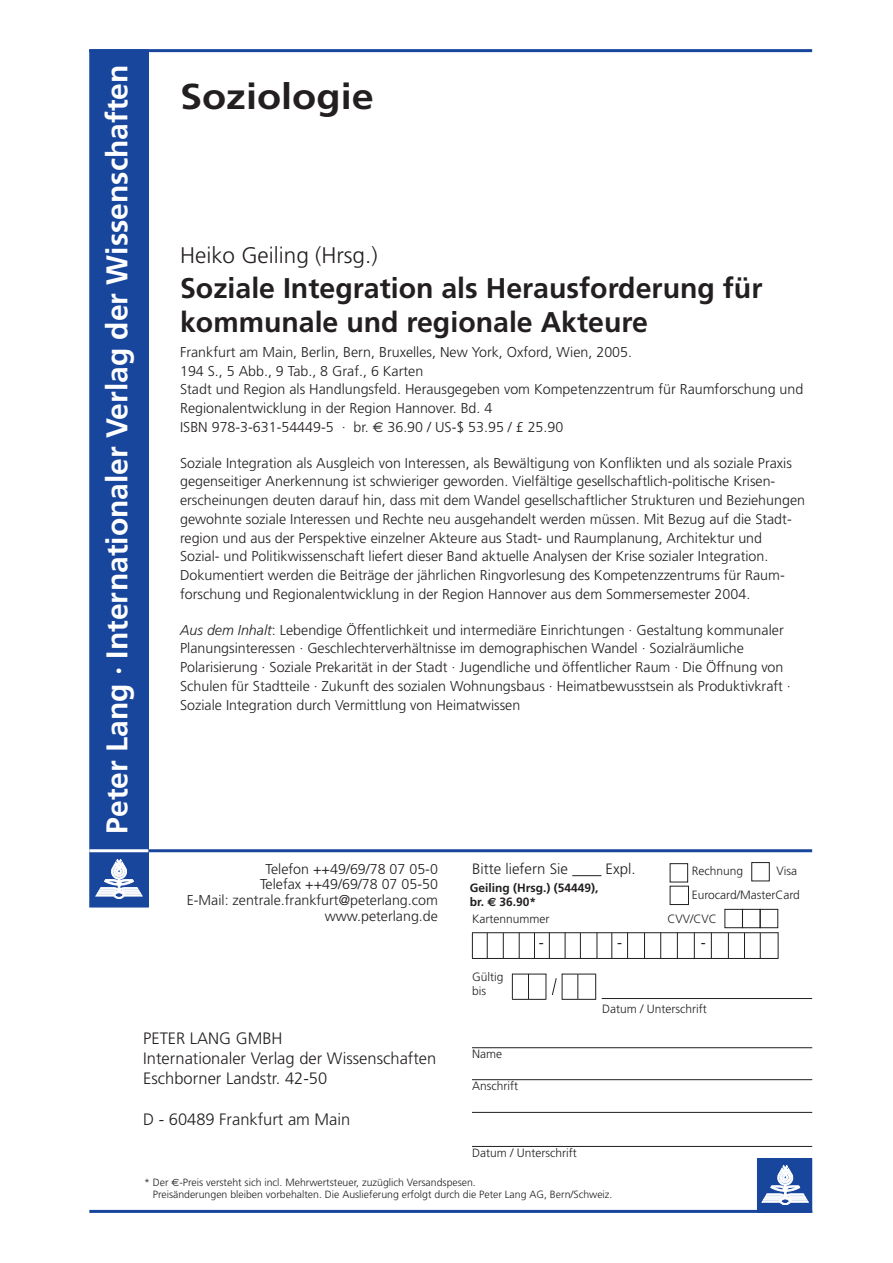
<style>
.page{position:relative;width:893px;height:1263px;background:#fff}
.page>*{position:absolute;margin:0;border:0;box-sizing:border-box;transform-origin:0 0}
._01_WB_Neuerscheinun{font:700 36px "Frutiger";color:#231f20;scale:1.1 1}
.t1{font:700 30px "Frutiger";color:#fff}
._02_WB_Autor{font:700 28.5px/34.2px "Frutiger";color:#231f20}
._02_WB_Autor-2{font:300 22.5px "Frutiger";color:#231f20}
.t2{font:300 16.5px "Frutiger";color:#231f20}
.t3{font:300 15px "Frutiger";color:#231f20}
.t4{font:15px "Times New Roman";color:#231f20}
._02_WB_Autor-3{font:300 14.25px/18.8px "Frutiger";color:#231f20}
.t5{font:300 14.25px "Frutiger CE";color:#231f20}
.t6{font:300 12px "Frutiger";color:#231f20}
.t7{font:300 12px "Frutiger CE";color:#231f20}
.t8{font:700 12px "Frutiger CE";color:#231f20}
.t9{font:700 12px "Frutiger";color:#231f20}
.t10{font:300 10.5px "Frutiger";color:#231f20}
.s1{font-family:"Euro Sans";font-weight:400}
.s2{font-style:italic}
.s3{font-family:"Frutiger CE"}
.s4{font-family:"Euro Sans"}
</style>
<div class="page">
<hr style="left:89px;top:849px;width:723px;height:3px;background:#18469d">
<hr style="left:89px;top:1210px;width:723px;height:3px;background:#18469d">
<div style="left:758px;top:1159px;width:53px;height:53px;background:#18469d"></div>
<div style="left:757px;top:1158px;width:55px;height:55px;border:2px solid #18469d"></div>
<div style="left:90px;top:50px;width:58px;height:857px;background:#18469d"></div>
<div style="left:89px;top:49px;width:60px;height:858px;border:2px solid #18469d"></div>
<div style="left:115px;top:667px;width:8px;height:8px;border:3px solid #18469d;border-radius:50%"></div>
<hr style="left:89px;top:49px;width:723px;height:3px;background:#18469d">
<hr style="left:472px;top:1079px;width:340px;height:1px;background:#231f20">
<hr style="left:472px;top:1112px;width:340px;height:1px;background:#231f20">
<hr style="left:472px;top:1047px;width:340px;height:1px;background:#231f20">
<hr style="left:89px;top:849px;width:59px;height:3px;background:#fff">
<div style="left:670px;top:886px;width:19px;height:19px;border:1px solid #231f20"></div>
<div style="left:670px;top:863px;width:18px;height:19px;border:1px solid #231f20"></div>
<div style="left:751px;top:862px;width:19px;height:19px;border:1px solid #231f20"></div>
<hr style="left:472px;top:958px;width:306px;height:1px;background:#231f20">
<hr style="left:472px;top:932px;width:306px;height:1px;background:#231f20">
<svg style="left:472px;top:933px;width:1px;height:25px"></svg>
<svg style="left:487px;top:933px;width:1px;height:25px"></svg>
<svg style="left:503px;top:933px;width:1px;height:25px"></svg>
<svg style="left:519px;top:933px;width:1px;height:25px"></svg>
<svg style="left:534px;top:933px;width:1px;height:25px"></svg>
<svg style="left:549px;top:933px;width:1px;height:25px"></svg>
<svg style="left:565px;top:932px;width:1px;height:26px"></svg>
<svg style="left:580px;top:933px;width:1px;height:25px"></svg>
<svg style="left:597px;top:932px;width:1px;height:26px"></svg>
<svg style="left:611px;top:933px;width:1px;height:25px"></svg>
<svg style="left:627px;top:932px;width:1px;height:26px"></svg>
<svg style="left:644px;top:933px;width:1px;height:25px"></svg>
<svg style="left:660px;top:932px;width:1px;height:26px"></svg>
<svg style="left:677px;top:932px;width:1px;height:26px"></svg>
<svg style="left:694px;top:932px;width:1px;height:26px"></svg>
<svg style="left:711px;top:932px;width:1px;height:26px"></svg>
<svg style="left:728px;top:933px;width:1px;height:25px"></svg>
<svg style="left:744px;top:933px;width:1px;height:25px"></svg>
<svg style="left:760px;top:933px;width:1px;height:25px"></svg>
<svg style="left:778px;top:932px;width:1px;height:26px"></svg>
<svg style="left:512px;top:975px;width:1px;height:24px"></svg>
<svg style="left:528px;top:975px;width:1px;height:24px"></svg>
<svg style="left:577px;top:975px;width:1px;height:24px"></svg>
<svg style="left:595px;top:975px;width:1px;height:24px"></svg>
<hr style="left:512px;top:974px;width:34px;height:1px;background:#231f20">
<hr style="left:512px;top:999px;width:34px;height:1px;background:#231f20">
<hr style="left:562px;top:974px;width:34px;height:1px;background:#231f20">
<hr style="left:562px;top:999px;width:34px;height:1px;background:#231f20">
<svg style="left:546px;top:974px;width:17px;height:25px"></svg>
<hr style="left:602px;top:998px;width:210px;height:1px;background:#231f20">
<hr style="left:472px;top:1146px;width:340px;height:1px;background:#231f20">
<svg style="left:762px;top:1165px;width:46px;height:40px"></svg>
<svg style="left:96px;top:859px;width:46px;height:40px"></svg>
<svg style="left:572px;top:875px;width:29px;height:1px"></svg>
<div style="left:760px;top:909px;width:18px;height:19px;border:1px solid #231f20"></div>
<div style="left:742px;top:909px;width:18px;height:19px;border:1px solid #231f20"></div>
<div style="left:724px;top:909px;width:19px;height:19px;border:1px solid #231f20"></div>
<p class="t1" style="left:99px;top:834px;width:771px;rotate:-90deg">Peter Lang · Internationaler Verlag der Wissenschaften</p>
<p class="_01_WB_Neuerscheinun" style="left:180px;top:75px;width:178px">Soziologie</p>
<p class="_02_WB_Autor-2" style="left:180px;top:243px;width:199px">Heiko Geiling (Hrsg.)</p>
<p class="_02_WB_Autor" style="left:180px;top:270px;width:584px">Soziale Integration als Herausforderung für kommunale und regionale Akteure</p>
<p class="_02_WB_Autor-3" style="left:180px;top:343px;width:453px">Frankfurt am Main, Berlin, Bern, Bruxelles, New York, Oxford, Wien, 2005.<br>194 S., 5 Abb., 9 Tab., 8 Graf., 6 Karten</p>
<p class="_02_WB_Autor-3" style="left:180px;top:380px;width:625px">Stadt und Region als Handlungsfeld. Herausgegeben vom Kompetenzzentrum für Raumforschung und<br>Regionalentwicklung in der Region Hannover. Bd. 4</p>
<p class="_02_WB_Autor-3" style="left:180px;top:418px;width:385px">ISBN 978-3-631-54449-5 · br. <span class="s1">E</span> 36.90 / US-$ 53.95 / £ 25.90</p>
<p class="_02_WB_Autor-3" style="left:180px;top:453px;width:626px">Soziale Integration als Ausgleich von Interessen, als Bewältigung von Konflikten und als soziale Praxis gegenseitiger Anerkennung ist schwieriger geworden. Vielfältige gesellschaftlich-politische Krisen&shy;erscheinungen deuten darauf hin, dass mit dem Wandel gesellschaftlicher Strukturen und Beziehungen gewohnte soziale Interessen und Rechte neu ausgehandelt werden müssen. Mit Bezug auf die Stadt&shy;region und aus der Perspektive einzelner Akteure aus Stadt- und Raumplanung, Architektur und Sozial- und Politikwissenschaft liefert dieser Band aktuelle Analysen der Krise sozialer Integration.<br>Dokumentiert werden die Beiträge der jährlichen Ring-vorlesung des Kompetenz-zentrums für Raum&shy;forschung und Regional-entwicklung in der Region Hannover aus dem Sommersemester 2004.</p>
<p class="_02_WB_Autor-3" style="left:180px;top:620px;width:612px"><span class="s2">Aus dem Inhalt</span>: Lebendige Öffentlichkeit und intermediäre Einrichtungen · Gestaltung kommunaler Planungs-interessen · Geschlechter-verhältnisse im demographischen Wandel · Sozial- räumliche Polarisierung · Soziale Prekarität in der Stadt · Jugendliche und öffentlicher Raum · Die Öffnung von Schulen für Stadt-teile · Zukunft des sozialen Wohnungs-baus · Heimat-bewusstsein als Produktivkraft · Soziale Integration durch Vermittlung von Heimatwissen</p>
<p class="_02_WB_Autor-3" style="left:266px;top:859px;width:174px">Telefon ++49/69/78 07 05-0</p>
<p class="t5" style="left:260px;top:876px;width:179px">Telefax ++49/69/78 07 05-50</p>
<p class="t5" style="left:187px;top:892px;width:253px">E-Mail: zentrale.frankfurt@peterlang.com</p>
<p class="t5" style="left:325px;top:908px;width:115px">www.peterlang.de</p>
<p class="t2" style="left:143px;top:1029px;width:141px">PETER LANG GMBH</p>
<p class="t2" style="left:143px;top:1049px;width:295px">Internationaler Verlag der Wissenschaften</p>
<p class="t2" style="left:143px;top:1069px;width:185px">Eschborner Landstr. 42-50</p>
<p class="t2" style="left:143px;top:1110px;width:209px">D - 60489 Frankfurt am Main</p>
<p class="t3" style="left:472px;top:860px;width:98px">Bitte liefern Sie</p>
<p class="t3" style="left:606px;top:860px;width:31px">Expl.</p>
<p class="t7" style="left:472px;top:912px;width:79px">Kartennummer</p>
<p class="t7" style="left:667px;top:912px;width:51px">CVV/CVC</p>
<p class="t6" style="left:692px;top:864px;width:53px">Rechnung</p>
<p class="t6" style="left:777px;top:864px;width:22px">Visa</p>
<p class="t6" style="left:692px;top:888px;width:110px">Eurocard/MasterCard</p>
<p class="t8" style="left:470px;top:880px;width:130px">Geiling (Hrsg.) (54449),</p>
<p class="t9" style="left:470px;top:895px;width:68px"><span class="s3">br.</span> <span class="s4">€</span> 36.90<span class="s3">*</span></p>
<p class="t7" style="left:472px;top:969px;width:33px">Gültig</p>
<p class="t7" style="left:472px;top:984px;width:16px">bis</p>
<p class="t6" style="left:472px;top:1047px;width:31px">Name</p>
<p class="t6" style="left:472px;top:1079px;width:47px">Anschrift</p>
<p class="t4" style="left:539px;top:932px;width:6px">-</p>
<p class="t4" style="left:617px;top:932px;width:6px">-</p>
<p class="t4" style="left:701px;top:932px;width:6px">-</p>
<p class="t7" style="left:602px;top:1002px;width:106px">Datum / Unterschrift</p>
<p class="t6" style="left:472px;top:1146px;width:106px">Datum / Unterschrift</p>
<p class="t10" style="left:144px;top:1176px;width:333px">* Der <span class="s1">€</span>-Preis versteht sich incl. Mehrwertsteuer, zuzüglich Versandspesen.</p>
<p class="t10" style="left:153px;top:1189px;width:461px">Preis-änderungen bleiben vorbehalten. Die Auslieferung erfolgt durch die Peter Lang AG, Bern/Schweiz.</p>
</div>
